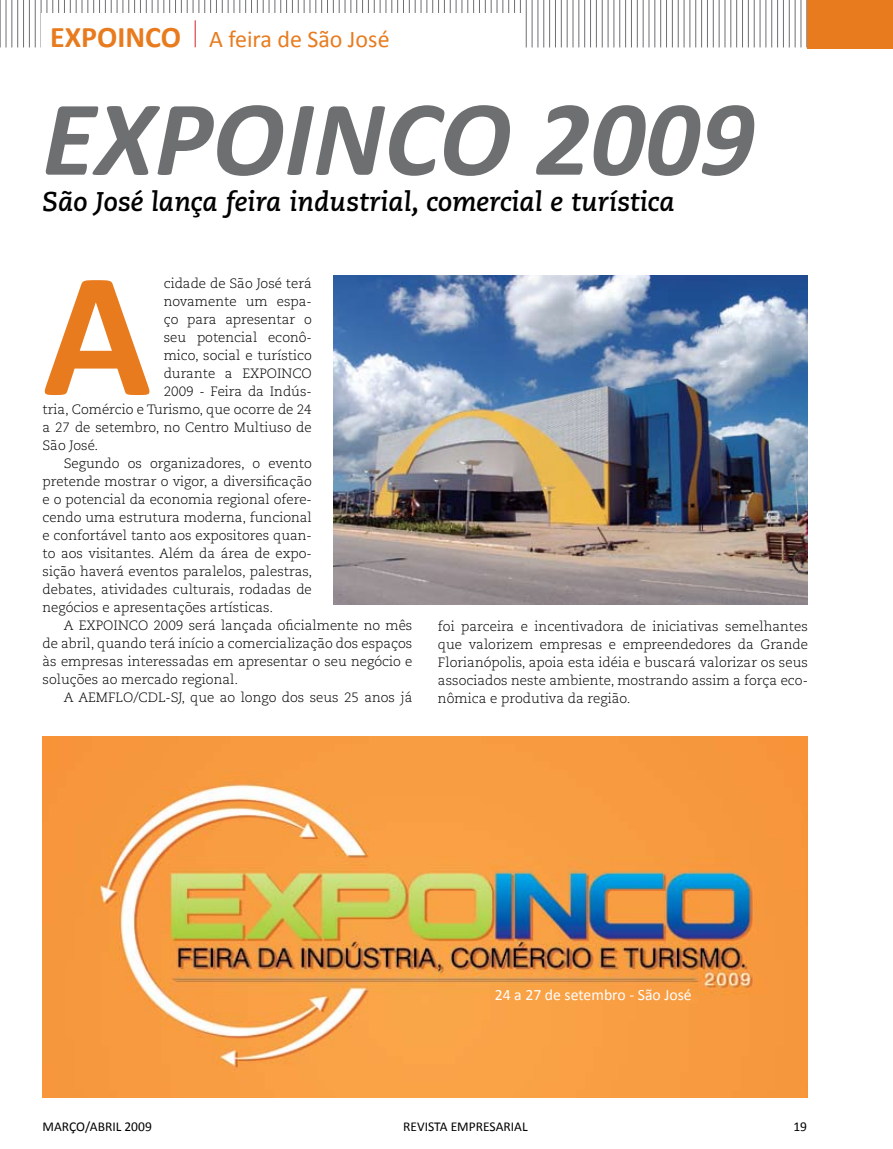
<style>
.page{position:relative;width:893px;height:1149px;background:#fff}
.page>*{position:absolute;margin:0;border:0;box-sizing:border-box;transform-origin:0 0}
.t1{font:700 180px "Calibri";color:#e87b1e}
.t2{font:italic 700 108px "Calibri";color:#6d6f71}
.t3{font:italic 700 27px "Caecilia LT Std";color:#000}
.t4{font:24px "Calibri";color:#e87b1e}
.t5{font:15.75px "Calibri";color:#fff}
.t6{font:300 13.5px/18px "Caecilia LT Std";color:#000;text-align:justify}
.t7{font:13.5px "Calibri";color:#000}
.s1{font-weight:700;font-size:30px}
</style>
<div class="page">
<svg style="left:0;top:0;width:808px;height:48px"></svg>
<div style="left:808px;top:0;width:85px;height:49px;background:#e87b1e"></div>
<div style="left:41px;top:13px;width:484px;height:36px;background:#fff"></div>
<svg style="left:195px;top:20px;width:1px;height:27px"></svg>
<img style="left:333px;top:275px;width:475px;height:329px">
<img style="left:43px;top:736px;width:765px;height:361px">
<h3 class="t4" style="left:50px;top:24px;width:341px"><span class="s1">EXPOINCO</span> A feira de São José</h3>
<h2 class="t2" style="left:43px;top:72px;width:714px">EXPOINCO 2009</h2>
<h3 class="t3" style="left:43px;top:185px;width:634px">São José lança feira industrial, comercial e turística</h3>
<h1 class="t1" style="left:43px;top:223px;width:111px">A</h1>
<p class="t6" style="left:164px;top:274px;width:150px">cidade de São José terá</p>
<p class="t6" style="left:164px;top:292px;width:150px">novamente um espa-</p>
<p class="t6" style="left:164px;top:310px;width:150px">ço para apresentar o</p>
<p class="t6" style="left:164px;top:328px;width:150px">seu potencial econô-</p>
<p class="t6" style="left:164px;top:346px;width:150px">mico, social e turístico</p>
<p class="t6" style="left:164px;top:364px;width:150px">durante a EXPOINCO</p>
<p class="t6" style="left:164px;top:382px;width:150px">2009 - Feira da Indús-</p>
<p class="t6" style="left:43px;top:400px;width:271px">tria, Comércio e Turismo, que ocorre de 24</p>
<p class="t6" style="left:43px;top:418px;width:271px">a 27 de setembro, no Centro Multiuso de</p>
<p class="t6" style="left:43px;top:436px;width:57px">São José.</p>
<p class="t6" style="left:64px;top:454px;width:250px">Segundo os organizadores, o evento</p>
<p class="t6" style="left:43px;top:472px;width:271px">pretende mostrar o vigor, a diversificação</p>
<p class="t6" style="left:43px;top:490px;width:271px">e o potencial da economia regional ofere-</p>
<p class="t6" style="left:43px;top:508px;width:271px">cendo uma estrutura moderna, funcional</p>
<p class="t6" style="left:43px;top:526px;width:271px">e confortável tanto aos expositores quan-</p>
<p class="t6" style="left:43px;top:544px;width:271px">to aos visitantes. Além da área de expo-</p>
<p class="t6" style="left:43px;top:562px;width:271px">sição haverá eventos paralelos, palestras,</p>
<p class="t6" style="left:43px;top:580px;width:271px">debates, atividades culturais, rodadas de</p>
<p class="t6" style="left:43px;top:598px;width:232px">negócios e apresentações artísticas.</p>
<p class="t6" style="left:64px;top:616px;width:350px">A EXPOINCO 2009 será lançada oficialmente no mês</p>
<p class="t6" style="left:43px;top:634px;width:371px">de abril, quando terá início a comercialização dos espaços</p>
<p class="t6" style="left:43px;top:652px;width:371px">às empresas interessadas em apresentar o seu negócio e</p>
<p class="t6" style="left:43px;top:670px;width:197px">soluções ao mercado regional.</p>
<p class="t6" style="left:64px;top:688px;width:350px">A AEMFLO/CDL-SJ, que ao longo dos seus 25 anos já</p>
<p class="t6" style="left:438px;top:618px;width:371px">foi parceira e incentivadora de iniciativas semelhantes que valorizem empresas e empreendedores da Grande Florianópolis, apoia esta idéia e buscará valorizar os seus associados neste ambiente, mostrando assim a força eco&shy;nômica e produtiva da região.</p>
<p class="t5" style="left:495px;top:984px;width:198px">24 a 27 de setembro - São José</p>
<p class="t7" style="left:43px;top:1118px;width:111px">MARÇO/ABRIL 2009</p>
<p class="t7" style="left:403px;top:1118px;width:126px">REVISTA EMPRESARIAL</p>
<p class="t7" style="left:793px;top:1118px;width:15px">19</p>
</div>
